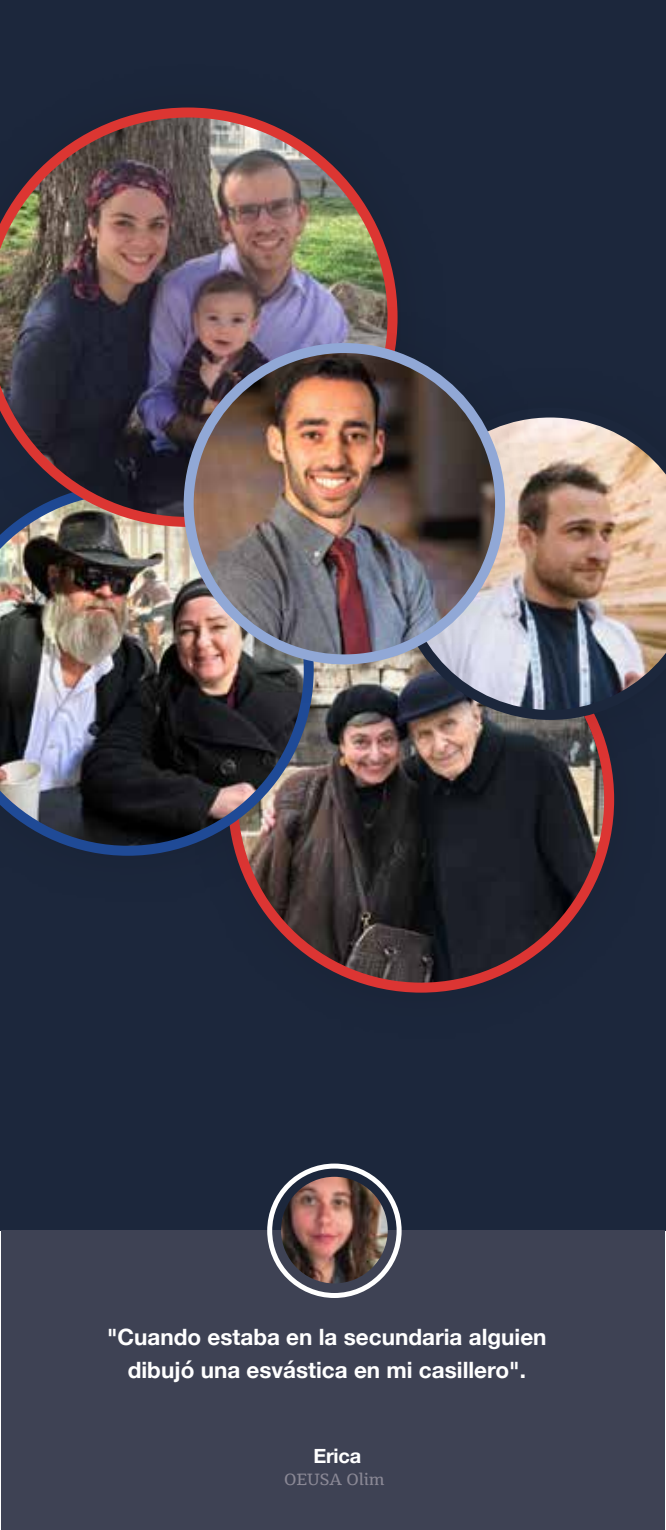
<style>
.page{position:relative;width:666px;height:1530px;background:#fff}
.page>*{position:absolute;margin:0;border:0;box-sizing:border-box;transform-origin:0 0}
.t1{font:700 22.5px/32.5px "Helvetica Neue";color:#fff;text-align:center}
.t2{font:700 20px "Helvetica Neue";letter-spacing:-.015em;color:#fff}
.t3{font:16.25px "Tienne";color:#8a8895}
</style>
<div class="page">
<div style="left:0;top:0;width:666px;height:1231px;background:#1c273c"></div>
<img style="left:352px;top:800px;width:263px;height:193px">
<img style="left:237px;top:617px;width:368px;height:368px;border-radius:184px">
<img style="left:236px;top:751px;width:157px;height:229px">
<img style="left:0;top:605px;width:314px;height:251px">
<div style="left:1px;top:1230px;width:664px;height:300px;background:#3e4254"></div>
<img style="left:281px;top:1177px;width:107px;height:106px;border-radius:53px">
<div style="left:267px;top:1164px;width:135px;height:134px;border:5px solid #fff;border-radius:50%"></div>
<img style="left:0;top:107px;width:200px;height:498px">
<img style="left:315px;top:720px;width:300px;height:80px">
<img style="left:0;top:108px;width:393px;height:419px">
<img style="left:586px;top:422px;width:80px;height:298px">
<img style="left:110px;top:270px;width:476px;height:481px">
<img style="left:192px;top:350px;width:308px;height:308px;border-radius:154px">
<div style="left:184px;top:343px;width:321px;height:321px;border:10px solid #91a8d6;border-radius:50%"></div>
<p class="t1" style="left:107px;top:1322px;width:441px">"Cuando estaba en la secundaria alguien dibujó una esvástica en mi casillero".</p>
<p class="t2" style="left:313px;top:1440px;width:49px">Erica</p>
<p class="t3" style="left:284px;top:1469px;width:102px">OEUSA Olim</p>
</div>
